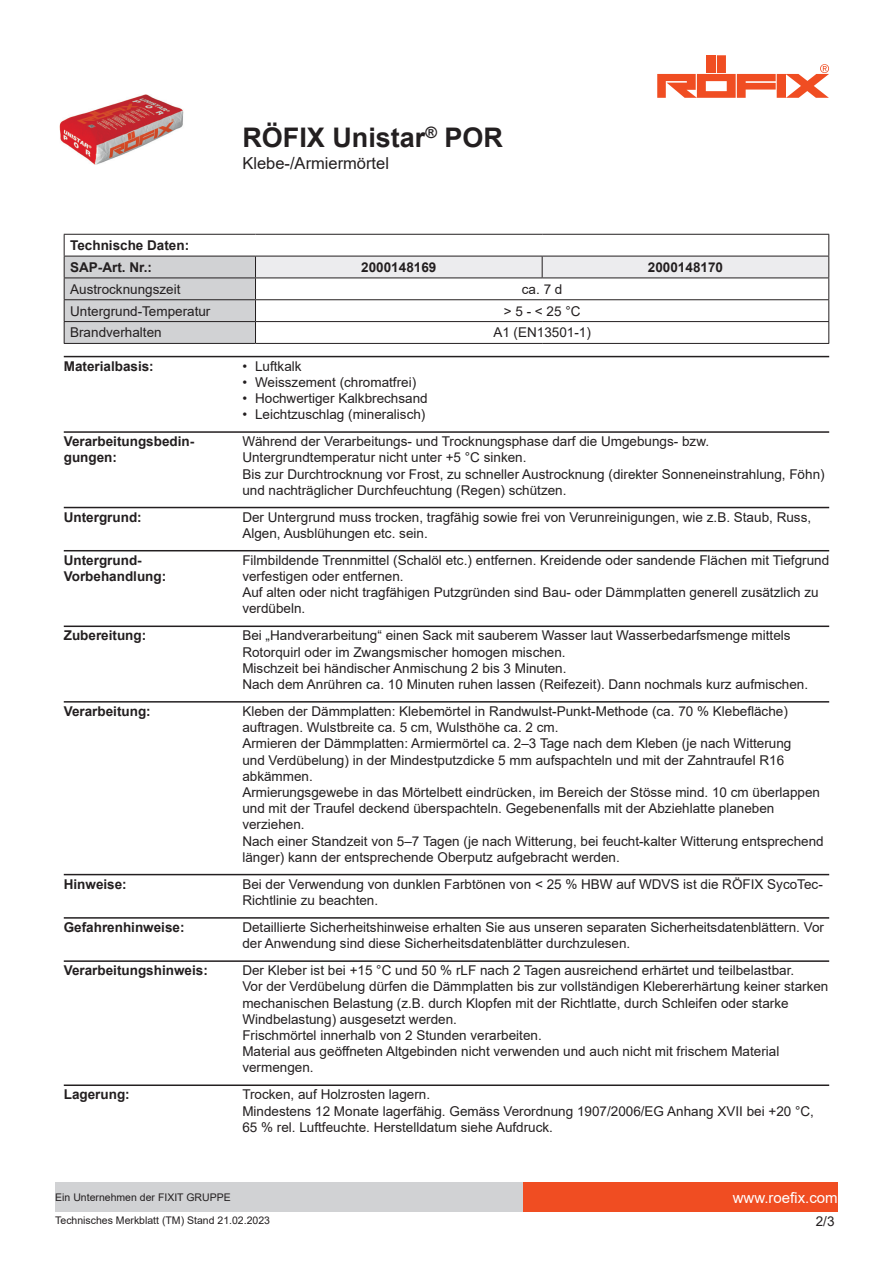
<style>
.page{position:relative;width:893px;height:1263px;background:#fff}
.page>*{position:absolute;margin:0;border:0;box-sizing:border-box;transform-origin:0 0}
.t1{font:700 27px "Arial";color:#231f20}
.t2{font:16.5px "Arial";color:#231f20}
.t3{font:15px "Arial";color:#fff}
.t4{font:13.5px/16.2px "Arial";color:#231f20}
.t5{font:700 13.5px/16.2px "Arial";color:#231f20}
.t6{font:10.5px "Arial";color:#231f20}
</style>
<div class="page">
<img style="left:59px;top:95px;width:125px;height:70px">
<div style="left:717px;top:55px;width:9px;height:18px;background:#f04d22"></div>
<div style="left:707px;top:55px;width:9px;height:18px;background:#f04d22"></div>
<svg style="left:657px;top:64px;width:172px;height:34px"></svg>
<div style="left:523px;top:1182px;width:315px;height:30px;background:#f04d22"></div>
<div style="left:55px;top:1182px;width:468px;height:30px;background:#d1d2d4"></div>
<hr style="left:64px;top:234px;width:191px;height:1px;background:#231f20">
<hr style="left:255px;top:234px;width:287px;height:1px;background:#231f20">
<hr style="left:542px;top:234px;width:287px;height:1px;background:#231f20">
<svg style="left:64px;top:235px;width:765px;height:108px"></svg>
<hr style="left:64px;top:343px;width:191px;height:1px;background:#231f20">
<hr style="left:255px;top:343px;width:287px;height:1px;background:#231f20">
<hr style="left:542px;top:343px;width:287px;height:1px;background:#231f20">
<hr style="left:64px;top:356px;width:765px;height:1px;background:#231f20">
<hr style="left:64px;top:431px;width:765px;height:2px;background:#231f20">
<hr style="left:64px;top:507px;width:765px;height:1px;background:#231f20">
<hr style="left:64px;top:550px;width:765px;height:1px;background:#231f20">
<hr style="left:64px;top:625px;width:765px;height:2px;background:#231f20">
<hr style="left:64px;top:701px;width:765px;height:2px;background:#231f20">
<hr style="left:64px;top:874px;width:765px;height:1px;background:#231f20">
<hr style="left:64px;top:917px;width:765px;height:2px;background:#231f20">
<hr style="left:64px;top:960px;width:765px;height:2px;background:#231f20">
<hr style="left:64px;top:1084px;width:765px;height:2px;background:#231f20">
<p class="t5" style="left:70px;top:235px;width:121px;line-height:21.9px">Technische Daten:<br>SAP-Art. Nr.:</p>
<h1 class="t1" style="left:242px;top:119px;width:262px">RÖFIX Unistar<sup>®</sup> POR</h1>
<p class="t2" style="left:242px;top:152px;width:148px">Klebe-/Armiermörtel</p>
<p class="t5" style="left:361px;top:259px;width:77px">2000148169</p>
<p class="t5" style="left:648px;top:259px;width:77px">2000148170</p>
<p class="t4" style="left:70px;top:281px;width:112px">Austrocknungszeit</p>
<p class="t4" style="left:522px;top:281px;width:42px">ca. 7 d</p>
<p class="t4" style="left:70px;top:303px;width:142px">Untergrund-Temperatur</p>
<p class="t4" style="left:504px;top:303px;width:78px">&gt; 5 - &lt; 25 °C</p>
<p class="t4" style="left:70px;top:324px;width:93px">Brandverhalten</p>
<p class="t4" style="left:493px;top:324px;width:99px">A1 (EN13501-1)</p>
<p class="t5" style="left:64px;top:358px;width:92px">Materialbasis:</p>
<p class="t4" style="left:242px;top:358px;width:61px">• Luftkalk</p>
<p class="t4" style="left:242px;top:374px;width:175px">• Weisszement (chromatfrei)</p>
<p class="t4" style="left:242px;top:390px;width:187px">• Hochwertiger Kalkbrechsand</p>
<p class="t4" style="left:242px;top:406px;width:185px">• Leichtzuschlag (mineralisch)</p>
<p class="t5" style="left:64px;top:433px;width:132px">Verarbeitungsbedin&shy;gungen:</p>
<p class="t4" style="left:242px;top:433px;width:584px">Während der Verarbeitungs- und Trocknungsphase darf die Umgebungs- bzw.<br>Untergrundtemperatur nicht unter +5 °C sinken.<br>Bis zur Durchtrocknung vor Frost, zu schneller Austrocknung (direkter Sonneneinstrahlung, Föhn) und nachträglicher Durchfeuchtung (Regen) schützen.</p>
<p class="t5" style="left:64px;top:509px;width:79px">Untergrund:</p>
<p class="t4" style="left:242px;top:509px;width:570px">Der Untergrund muss trocken, tragfähig sowie frei von Verunreinigungen, wie z.B. Staub, Russ,<br>Algen, Ausblühungen etc. sein.</p>
<p class="t5" style="left:64px;top:552px;width:104px">Untergrund-<br>Vorbehandlung:</p>
<p class="t4" style="left:242px;top:552px;width:588px">Filmbildende Trennmittel (Schalöl etc.) entfernen. Kreidende oder sandende Flächen mit Tiefgrund verfestigen oder entfernen.<br>Auf alten oder nicht tragfähigen Putzgründen sind Bau- oder Dämmplatten generell zusätzlich zu verdübeln.</p>
<p class="t5" style="left:64px;top:628px;width:84px">Zubereitung:</p>
<p class="t4" style="left:242px;top:627px;width:567px">Bei „Handverarbeitung“ einen Sack mit sauberem Wasser laut Wasserbedarfsmenge mittels Rotorquirl oder im Zwangsmischer homogen mischen.<br>Mischzeit bei händischer Anmischung 2 bis 3 Minuten.<br>Nach dem Anrühren ca. 10 Minuten ruhen lassen (Reifezeit). Dann nochmals kurz aufmischen.</p>
<p class="t5" style="left:64px;top:703px;width:89px">Verarbeitung:</p>
<p class="t4" style="left:242px;top:703px;width:583px">Kleben der Dämmplatten: Klebemörtel in Randwulst-Punkt-Methode (ca. 70 % Klebefläche) auftragen. Wulstbreite ca. 5 cm, Wulsthöhe ca. 2 cm.<br>Armieren der Dämmplatten: Armiermörtel ca. 2–3 Tage nach dem Kleben (je nach Witterung<br>und Verdübelung) in der Mindestputzdicke 5 mm aufspachteln und mit der Zahntraufel R16 abkämmen.<br>Armierungsgewebe in das Mörtelbett eindrücken, im Bereich der Stösse mind. 10 cm überlappen und mit der Traufel deckend überspachteln. Gegebenenfalls mit der Abziehlatte planeben verziehen.<br>Nach einer Standzeit von 5–7 Tagen (je nach Witterung, bei feucht-kalter Witterung entsprechend länger) kann der entsprechende Oberputz aufgebracht werden.</p>
<p class="t5" style="left:64px;top:876px;width:65px">Hinweise:</p>
<p class="t4" style="left:242px;top:876px;width:582px">Bei der Verwendung von dunklen Farbtönen von &lt; 25 % HBW auf WDVS ist die RÖFIX SycoTec-<br>Richtlinie zu beachten.</p>
<p class="t5" style="left:64px;top:919px;width:122px">Gefahrenhinweise:</p>
<p class="t4" style="left:242px;top:919px;width:583px">Detaillierte Sicherheitshinweise erhalten Sie aus unseren separaten Sicherheitsdatenblättern. Vor der Anwendung sind diese Sicherheitsdatenblätter durchzulesen.</p>
<p class="t5" style="left:64px;top:962px;width:146px">Verarbeitungshinweis:</p>
<p class="t4" style="left:242px;top:962px;width:588px">Der Kleber ist bei +15 °C und 50 % rLF nach 2 Tagen ausreichend erhärtet und teilbelastbar.<br>Vor der Verdübelung dürfen die Dämmplatten bis zur vollständigen Klebererhärtung keiner starken mechanischen Belastung (z.B. durch Klopfen mit der Richtlatte, durch Schleifen oder starke Windbelastung) ausgesetzt werden.<br>Frischmörtel innerhalb von 2 Stunden verarbeiten.<br>Material aus geöffneten Altgebinden nicht verwenden und auch nicht mit frischem Material vermengen.</p>
<p class="t5" style="left:64px;top:1087px;width:68px">Lagerung:</p>
<p class="t4" style="left:242px;top:1086px;width:573px">Trocken, auf Holzrosten lagern.<br>Mindestens 12 Monate lagerfähig. Gemäss Verordnung 1907/2006/EG Anhang XVII bei +20 °C,<br>65 % rel. Luftfeuchte. Herstelldatum siehe Aufdruck.</p>
<p class="t6" style="left:55px;top:1190px;width:177px">Ein Unternehmen der FIXIT GRUPPE</p>
<p class="t3" style="left:733px;top:1187px;width:107px">www.roefix.com</p>
<p class="t6" style="left:55px;top:1213px;width:216px">Technisches Merkblatt (TM) Stand 21.02.2023</p>
<p class="t4" style="left:816px;top:1213px;width:20px">2/3</p>
</div>
